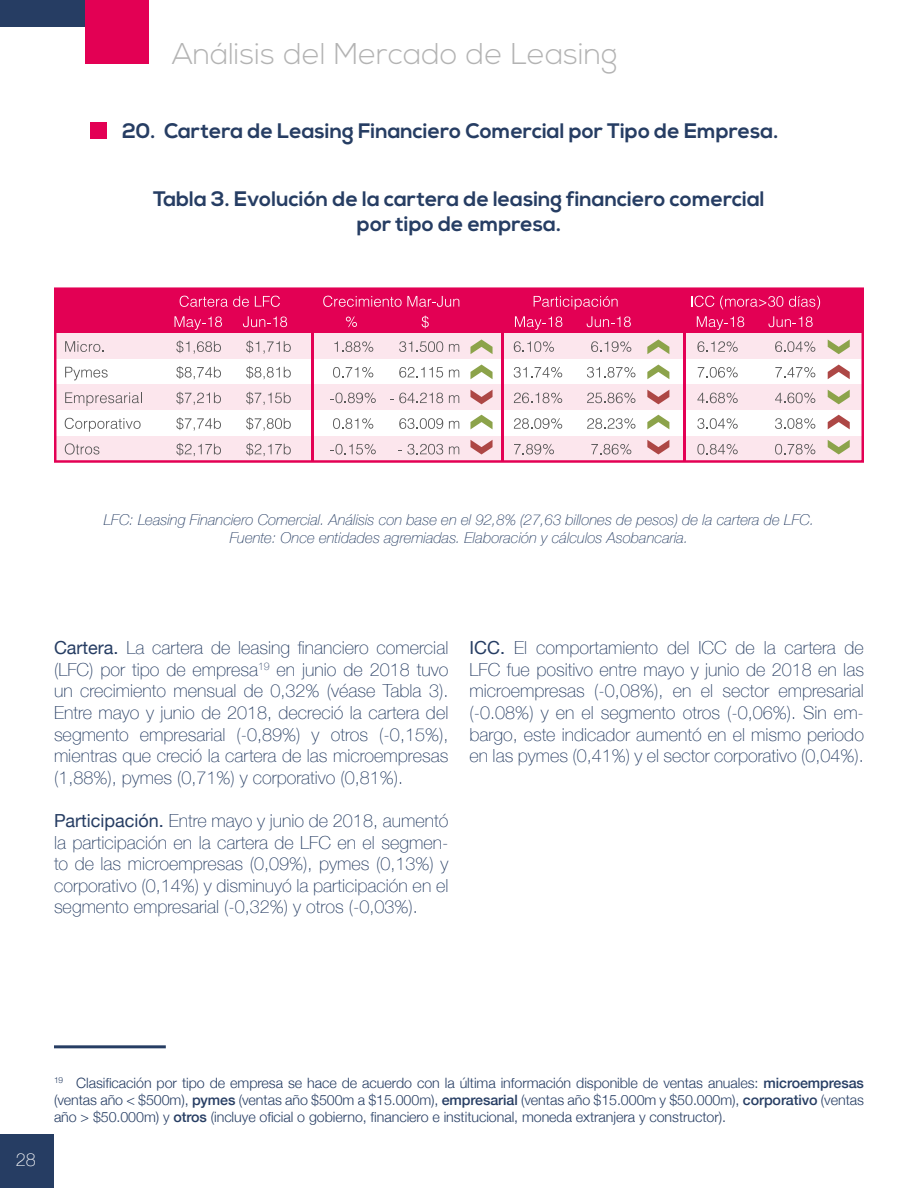
<style>
.page{position:relative;width:918px;height:1188px;background:#fff}
.page>*{position:absolute;margin:0;border:0;box-sizing:border-box;transform-origin:0 0}
.t1{font:300 30px "Nexa";color:#b3b3b3}
.t2{font:700 21px/25.2px "Nexa";color:#263d63;text-align:center}
.t3{font:100 18px/21.6px "Helvetica Neue";color:#263d63;text-align:justify}
.t4{font:100 18px "Helvetica Neue";color:#fff}
.t5{font:italic 100 15px/18px "Helvetica Neue";color:#263d63;text-align:center}
.t6{font:300 14.25px/17.1px "Helvetica Neue";letter-spacing:-.005em;color:#263d63;text-align:justify}
.s1{font-weight:400}
.s2{font-weight:500}
</style>
<div class="page">
<div style="left:0;top:1134px;width:54px;height:54px;background:#263d63"></div>
<div style="left:85px;top:0;width:64px;height:64px;background:#e30054"></div>
<div style="left:0;top:0;width:85px;height:27px;background:#263d63"></div>
<div style="left:90px;top:122px;width:17px;height:16px;background:#e30054"></div>
<svg style="left:54px;top:287px;width:810px;height:176px;fill:#fce6ed"></svg>
<div style="left:55px;top:289px;width:808px;height:44px;background:#e30054"></div>
<svg style="left:65px;top:341px;width:39px;height:11px"></svg>
<svg style="left:176px;top:340px;width:45px;height:14px"></svg>
<svg style="left:246px;top:340px;width:45px;height:14px"></svg>
<svg style="left:334px;top:341px;width:39px;height:11px"></svg>
<svg style="left:399px;top:341px;width:44px;height:11px"></svg>
<svg style="left:449px;top:344px;width:10px;height:8px"></svg>
<svg style="left:65px;top:367px;width:43px;height:13px"></svg>
<svg style="left:176px;top:366px;width:45px;height:13px"></svg>
<svg style="left:246px;top:366px;width:45px;height:13px"></svg>
<svg style="left:333px;top:367px;width:40px;height:11px"></svg>
<svg style="left:399px;top:367px;width:44px;height:11px"></svg>
<svg style="left:449px;top:370px;width:10px;height:7px"></svg>
<svg style="left:65px;top:392px;width:77px;height:14px"></svg>
<svg style="left:176px;top:392px;width:45px;height:13px"></svg>
<svg style="left:246px;top:392px;width:45px;height:13px"></svg>
<svg style="left:331px;top:393px;width:45px;height:10px"></svg>
<svg style="left:390px;top:393px;width:53px;height:10px"></svg>
<svg style="left:449px;top:395px;width:10px;height:8px"></svg>
<svg style="left:65px;top:418px;width:76px;height:14px"></svg>
<svg style="left:176px;top:417px;width:45px;height:14px"></svg>
<svg style="left:246px;top:417px;width:45px;height:14px"></svg>
<svg style="left:333px;top:418px;width:40px;height:11px"></svg>
<svg style="left:399px;top:418px;width:44px;height:11px"></svg>
<svg style="left:449px;top:421px;width:10px;height:8px"></svg>
<svg style="left:65px;top:443px;width:34px;height:12px"></svg>
<svg style="left:176px;top:443px;width:45px;height:13px"></svg>
<svg style="left:246px;top:443px;width:45px;height:13px"></svg>
<svg style="left:331px;top:444px;width:45px;height:11px"></svg>
<svg style="left:398px;top:444px;width:45px;height:11px"></svg>
<svg style="left:449px;top:446px;width:10px;height:8px"></svg>
<svg style="left:514px;top:341px;width:40px;height:11px"></svg>
<svg style="left:591px;top:341px;width:40px;height:11px"></svg>
<svg style="left:697px;top:341px;width:41px;height:11px"></svg>
<svg style="left:775px;top:341px;width:40px;height:11px"></svg>
<svg style="left:514px;top:367px;width:48px;height:11px"></svg>
<svg style="left:587px;top:367px;width:48px;height:11px"></svg>
<svg style="left:698px;top:367px;width:40px;height:11px"></svg>
<svg style="left:775px;top:367px;width:40px;height:11px"></svg>
<svg style="left:514px;top:393px;width:48px;height:10px"></svg>
<svg style="left:587px;top:393px;width:48px;height:10px"></svg>
<svg style="left:697px;top:393px;width:41px;height:10px"></svg>
<svg style="left:775px;top:393px;width:40px;height:10px"></svg>
<svg style="left:514px;top:418px;width:48px;height:11px"></svg>
<svg style="left:587px;top:418px;width:48px;height:11px"></svg>
<svg style="left:697px;top:418px;width:41px;height:11px"></svg>
<svg style="left:775px;top:418px;width:40px;height:11px"></svg>
<svg style="left:514px;top:444px;width:40px;height:11px"></svg>
<svg style="left:591px;top:444px;width:40px;height:11px"></svg>
<svg style="left:697px;top:444px;width:41px;height:11px"></svg>
<svg style="left:775px;top:444px;width:40px;height:11px"></svg>
<svg style="left:180px;top:296px;width:69px;height:11px"></svg>
<svg style="left:255px;top:296px;width:25px;height:11px"></svg>
<svg style="left:175px;top:316px;width:47px;height:14px"></svg>
<svg style="left:243px;top:316px;width:44px;height:11px"></svg>
<svg style="left:534px;top:296px;width:84px;height:14px"></svg>
<svg style="left:515px;top:316px;width:47px;height:14px"></svg>
<svg style="left:587px;top:316px;width:44px;height:11px"></svg>
<svg style="left:691px;top:296px;width:23px;height:11px"></svg>
<svg style="left:720px;top:296px;width:63px;height:13px"></svg>
<svg style="left:789px;top:296px;width:31px;height:13px"></svg>
<svg style="left:697px;top:316px;width:47px;height:14px"></svg>
<svg style="left:768px;top:316px;width:45px;height:11px"></svg>
<svg style="left:323px;top:296px;width:136px;height:11px"></svg>
<svg style="left:346px;top:317px;width:11px;height:10px"></svg>
<svg style="left:422px;top:316px;width:7px;height:12px"></svg>
<hr style="left:311px;top:333px;width:3px;height:128px;background:#e30054">
<hr style="left:502px;top:333px;width:2px;height:128px;background:#e30054">
<hr style="left:684px;top:333px;width:2px;height:128px;background:#e30054">
<svg style="left:471px;top:365px;width:22px;height:14px"></svg>
<svg style="left:471px;top:415px;width:22px;height:14px"></svg>
<svg style="left:471px;top:339px;width:22px;height:15px"></svg>
<svg style="left:471px;top:390px;width:22px;height:14px"></svg>
<svg style="left:471px;top:440px;width:22px;height:14px"></svg>
<svg style="left:828px;top:390px;width:22px;height:14px"></svg>
<svg style="left:828px;top:339px;width:22px;height:15px"></svg>
<svg style="left:828px;top:440px;width:22px;height:14px"></svg>
<svg style="left:828px;top:415px;width:22px;height:14px"></svg>
<svg style="left:828px;top:365px;width:22px;height:14px"></svg>
<svg style="left:647px;top:365px;width:22px;height:14px"></svg>
<svg style="left:647px;top:415px;width:22px;height:14px"></svg>
<svg style="left:647px;top:339px;width:22px;height:15px"></svg>
<svg style="left:647px;top:390px;width:22px;height:14px"></svg>
<svg style="left:647px;top:440px;width:22px;height:14px"></svg>
<hr style="left:54px;top:1045px;width:112px;height:3px;background:#263d63">
<h1 class="t1" style="left:172px;top:36px;width:447px">Análisis del Mercado de Leasing</h1>
<p class="t2" style="left:122px;top:119px;width:658px">20. Cartera de Leasing Financiero Comercial por Tipo de Empresa.</p>
<p class="t2" style="left:153px;top:187px;width:613px">Tabla 3. Evolución de la cartera de leasing financiero comercial por tipo de empresa.</p>
<p class="t5" style="left:104px;top:510px;width:712px">LFC: Leasing Financiero Comercial. Análisis con base en el 92,8% (27,63 billones de pesos) de la cartera de LFC.<br>Fuente: Once entidades agremiadas. Elaboración y cálculos Asobancaria.</p>
<p class="t3" style="left:54px;top:637px;width:396px"><span class="s1">Cartera.</span> La cartera de leasing financiero comercial (LFC) por tipo de empresa<sup>19</sup> en junio de 2018 tuvo un crecimiento mensual de 0,32% (véase Tabla 3).<br>Entre mayo y junio de 2018, decreció la cartera del segmento empresarial (-0,89%) y otros (-0,15%), mientras que creció la cartera de las microempresas (1,88%), pymes (0,71%) y corporativo (0,81%).</p>
<p class="t3" style="left:54px;top:809px;width:396px"><span class="s1">Participación.</span> Entre mayo y junio de 2018, aumentó la participación en la cartera de LFC en el segmen&shy;to de las microempresas (0,09%), pymes (0,13%) y corporativo (0,14%) y disminuyó la participación en el segmento empresarial (-0,32%) y otros (-0,03%).</p>
<p class="t3" style="left:470px;top:637px;width:396px"><span class="s1">ICC.</span> El comportamiento del ICC de la cartera de LFC fue positivo entre mayo y junio de 2018 en las microempresas (-0,08%), en el sector empresarial (-0.08%) y en el segmento otros (-0,06%). Sin em&shy;bargo, este indicador aumentó en el mismo periodo en las pymes (0,41%) y el sector corporativo (0,04%).</p>
<p class="t4" style="left:16px;top:1146px;width:22px">28</p>
<p class="t6" style="left:54px;top:1074px;width:812px"><sup>19</sup> Clasificación por tipo de empresa se hace de acuerdo con la última información disponible de ventas anuales: <span class="s2">microempresas </span>(ventas año &lt; $500m), <span class="s2">pymes</span> (ventas año $500m a $15.000m), <span class="s2">empresarial</span> (ventas año $15.000m y $50.000m), <span class="s2">corporativo</span> (ventas año &gt; $50.000m) y <span class="s2">otros</span> (incluye oficial o gobierno, financiero e institucional, moneda extranjera y constructor).</p>
</div>
